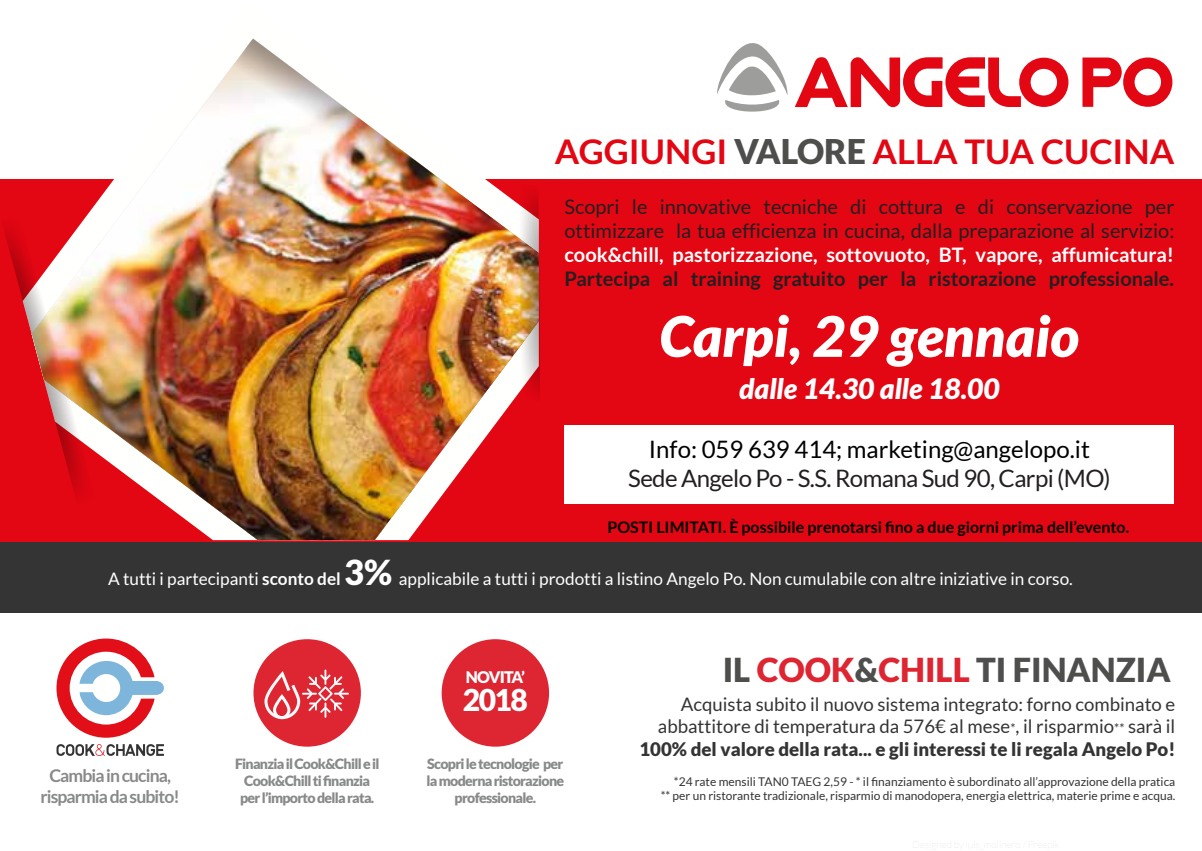
<style>
.page{position:relative;width:1202px;height:851px;background:#fff}
.page>*{position:absolute;margin:0;border:0;box-sizing:border-box;transform-origin:0 0}
.t1{font:italic 900 56px "Lato";color:#fff}
.t2{font:700 34px "Lato";color:#e30613}
.t3{font:900 33px "Lato";color:#4e4e4d}
.t4{font:900 30px "Lato";color:#fff}
.t5{font:italic 900 28px "Lato";color:#fff}
.t6{font:24px "Lato";letter-spacing:-.025em;color:#231f20}
.t7{font:24px "Lato";color:#010101}
.t8{font:20px/24px "Lato";color:#231f20}
.t9{font:700 20px "Lato";color:#fff}
.t10{font:700 20px "Lato";color:#231f20}
.t11{font:18.6px/22.4px "Lato";color:#343434;text-align:right}
.t12{font:700 17.6px/21px "Lato";letter-spacing:-.05em;color:#888989;text-align:center}
.t13{font:17.2px "Lato";color:#fff}
.t14{font:700 16px "Lato";color:#010101}
.t15{font:900 16px "Lato";letter-spacing:-.05em;color:#fff}
.t16{font:900 14.2px/17px "Lato";letter-spacing:-.05em;color:#888989;text-align:center}
.t17{font:12px/14.4px "Lato";color:#343434;text-align:right}
.s1{font-weight:900;color:#4e4e4d}
.s2{font-weight:700}
.s3{font-weight:900;font-size:34.4px}
.s4{color:#de2532}
.s5{font-size:12.8px}
.s6{font-weight:900}
</style>
<div class="page">
<div style="left:0;top:179px;width:1202px;height:422px;background:#e30613"></div>
<div style="left:0;top:541px;width:1202px;height:71px;background:#343434"></div>
<div style="left:564px;top:425px;width:610px;height:79px;background:#fff"></div>
<div style="left:253px;top:639px;width:108px;height:107px;background:#de2532;border-radius:50%"></div>
<svg style="left:264px;top:669px;width:85px;height:50px"></svg>
<div style="left:442px;top:639px;width:107px;height:107px;background:#de2532;border-radius:50%"></div>
<svg style="left:56px;top:744px;width:108px;height:11px"></svg>
<svg style="left:56px;top:638px;width:108px;height:99px"></svg>
<img style="left:88px;top:67px;width:431px;height:473px">
<img style="left:232px;top:39px;width:275px;height:190px">
<img style="left:4px;top:214px;width:92px;height:185px">
<img style="left:49px;top:383px;width:263px;height:157px">
<img style="left:519px;top:193px;width:21px;height:203px">
<svg style="left:717px;top:43px;width:71px;height:69px"></svg>
<svg style="left:1082px;top:57px;width:90px;height:50px"></svg>
<svg style="left:795px;top:57px;width:273px;height:50px"></svg>
<h2 class="t2" style="left:555px;top:132px;width:621px">AGGIUNGI <span class="s1">VALORE</span> ALLA TUA CUCINA</h2>
<h3 class="t8" style="left:564px;top:195px;width:611px">Scopri le innovative tecniche di cottura e di conservazione per ottimizzare la tua efficienza in cucina, dalla preparazione al servizio:</h3>
<h3 class="t9" style="left:564px;top:243px;width:611px">cook&amp;chill, pastorizzazione, sottovuoto, BT, vapore, affumicatura!</h3>
<h3 class="t10" style="left:564px;top:267px;width:611px">Partecipa al training gratuito per la ristorazione professionale.</h3>
<h1 class="t1" style="left:660px;top:303px;width:421px">Carpi, 29 gennaio</h1>
<h3 class="t5" style="left:739px;top:372px;width:262px">dalle 14.30 alle 18.00</h3>
<h3 class="t7" style="left:649px;top:436px;width:443px">Info: 059 639 414; marketing@angelopo.it</h3>
<h3 class="t6" style="left:628px;top:465px;width:484px">Sede Angelo Po - S.S. Romana Sud 90, Carpi (MO)</h3>
<h3 class="t14" style="left:607px;top:517px;width:523px">POSTI LIMITATI. È possibile prenotarsi fino a due giorni prima dell’evento.</h3>
<h3 class="t13" style="left:108px;top:569px;width:966px">A tutti i partecipanti <span class="s2">sconto del</span> <span class="s3">3%</span> applicabile a tutti i prodotti a listino Angelo Po. Non cumulabile con altre iniziative in corso.</h3>
<h3 class="t12" style="left:41px;top:764px;width:141px">Cambia in cucina, risparmia da subito!</h3>
<p class="t16" style="left:235px;top:754px;width:146px">Finanzia il Cook&amp;Chill e il<br>Cook&amp;Chill ti finanzia per l’importo della rata.</p>
<h3 class="t15" style="left:466px;top:668px;width:60px">NOVITA’</h3>
<h3 class="t4" style="left:463px;top:682px;width:67px">2018</h3>
<p class="t16" style="left:426px;top:754px;width:139px">Scopri le tecnologie per la moderna ristorazione professionale.</p>
<h3 class="t3" style="left:723px;top:651px;width:449px">IL <span class="s4">COOK</span>&amp;<span class="s4">CHILL</span> TI FINANZIA</h3>
<h3 class="t11" style="left:639px;top:692px;width:537px">Acquista subito il nuovo sistema integrato: forno combinato e abbattitore di temperatura da 576€ al mese<span class="s5">*</span>, il risparmio<span class="s5">**</span> sarà il<br><span class="s6">100% del valore della rata... e gli interessi te li regala Angelo Po!</span></h3>
<p class="t17" style="left:661px;top:773px;width:516px">*24 rate mensili TAN0 TAEG 2,59 - * il finanziamento è subordinato all’approvazione della pratica<br>** per un ristorante tradizionale, risparmio di manodopera, energia elettrica, materie prime e acqua.</p>
</div>
